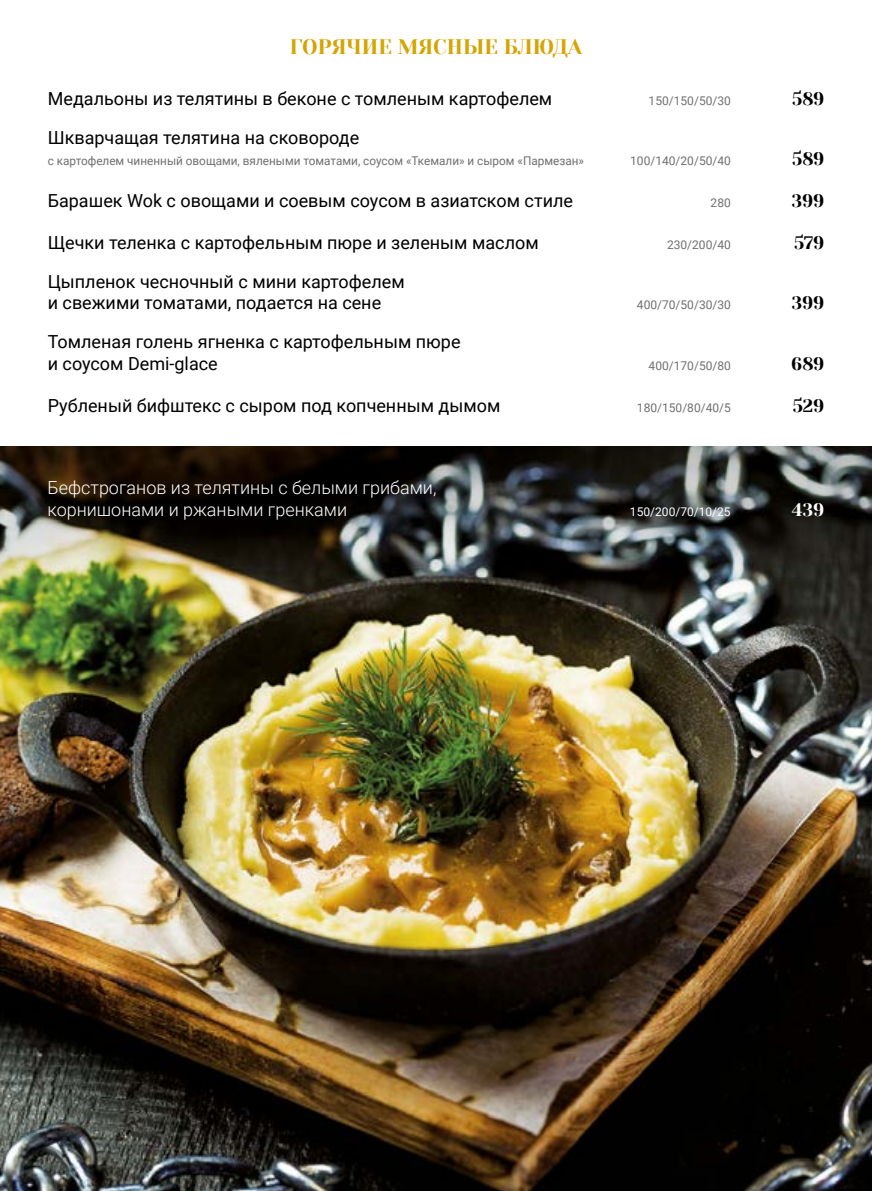
<style>
.page{position:relative;width:872px;height:1191px;background:#fff}
.page>*{position:absolute;margin:0;border:0;box-sizing:border-box;transform-origin:0 0}
.t1{font:21px "Yeseva One";color:#d4a504}
.t2{font:18px/21.6px "Roboto";color:#000}
.t3{font:300 18px/21.6px "Roboto";color:#fff}
.t4{font:18px "Yeseva One";letter-spacing:-.005em;color:#000}
.t5{font:18px "Yeseva One";color:#fff}
.t6{font:12px "Roboto";color:#706f6f}
.t7{font:12px "Roboto";color:#fff}
</style>
<div class="page">
<img style="left:0;top:594px;width:872px;height:597px">
<img style="left:0;top:446px;width:872px;height:148px">
<p class="t1" style="left:290px;top:34px;width:294px">ГОРЯЧИЕ МЯСНЫЕ БЛЮДА</p>
<p class="t2" style="left:48px;top:87px;width:506px">Медальоны из телятины в беконе с томленым картофелем</p>
<p class="t6" style="left:648px;top:92px;width:84px">150/150/50/30</p>
<p class="t4" style="left:792px;top:88px;width:34px">589</p>
<p class="t2" style="left:48px;top:126px;width:313px">Шкварчащая телятина на сковороде</p>
<p class="t6" style="left:48px;top:152px;width:538px">с картофелем чиненный овощами, вялеными томатами, соусом «Ткемали» и сыром «Пармезан»</p>
<p class="t6" style="left:630px;top:152px;width:102px">100/140/20/50/40</p>
<p class="t4" style="left:792px;top:148px;width:34px">589</p>
<p class="t2" style="left:48px;top:189px;width:527px">Барашек Wok с овощами и соевым соусом в азиатском стиле</p>
<p class="t6" style="left:710px;top:194px;width:22px">280</p>
<p class="t4" style="left:791px;top:190px;width:34px">399</p>
<p class="t2" style="left:48px;top:231px;width:492px">Щечки теленка с картофельным пюре и зеленым маслом</p>
<p class="t6" style="left:667px;top:236px;width:65px">230/200/40</p>
<p class="t4" style="left:794px;top:232px;width:32px">579</p>
<p class="t2" style="left:48px;top:270px;width:358px">Цыпленок чесночный с мини картофелем и свежими томатами, подается на сене</p>
<p class="t6" style="left:637px;top:297px;width:95px">400/70/50/30/30</p>
<p class="t4" style="left:791px;top:292px;width:34px">399</p>
<p class="t2" style="left:48px;top:330px;width:414px">Томленая голень ягненка с картофельным пюре и соусом Demi-glace</p>
<p class="t6" style="left:648px;top:357px;width:84px">400/170/50/80</p>
<p class="t4" style="left:791px;top:353px;width:35px">689</p>
<p class="t2" style="left:48px;top:394px;width:454px">Рубленый бифштекс с сыром под копченным дымом</p>
<p class="t6" style="left:637px;top:399px;width:95px">180/150/80/40/5</p>
<p class="t4" style="left:792px;top:395px;width:33px">529</p>
<p class="t3" style="left:48px;top:476px;width:390px">Бефстроганов из телятины с белыми грибами, корнишонами и ржаными гренками</p>
<p class="t7" style="left:630px;top:503px;width:102px">150/200/70/10/25</p>
<p class="t5" style="left:792px;top:498px;width:34px">439</p>
</div>
